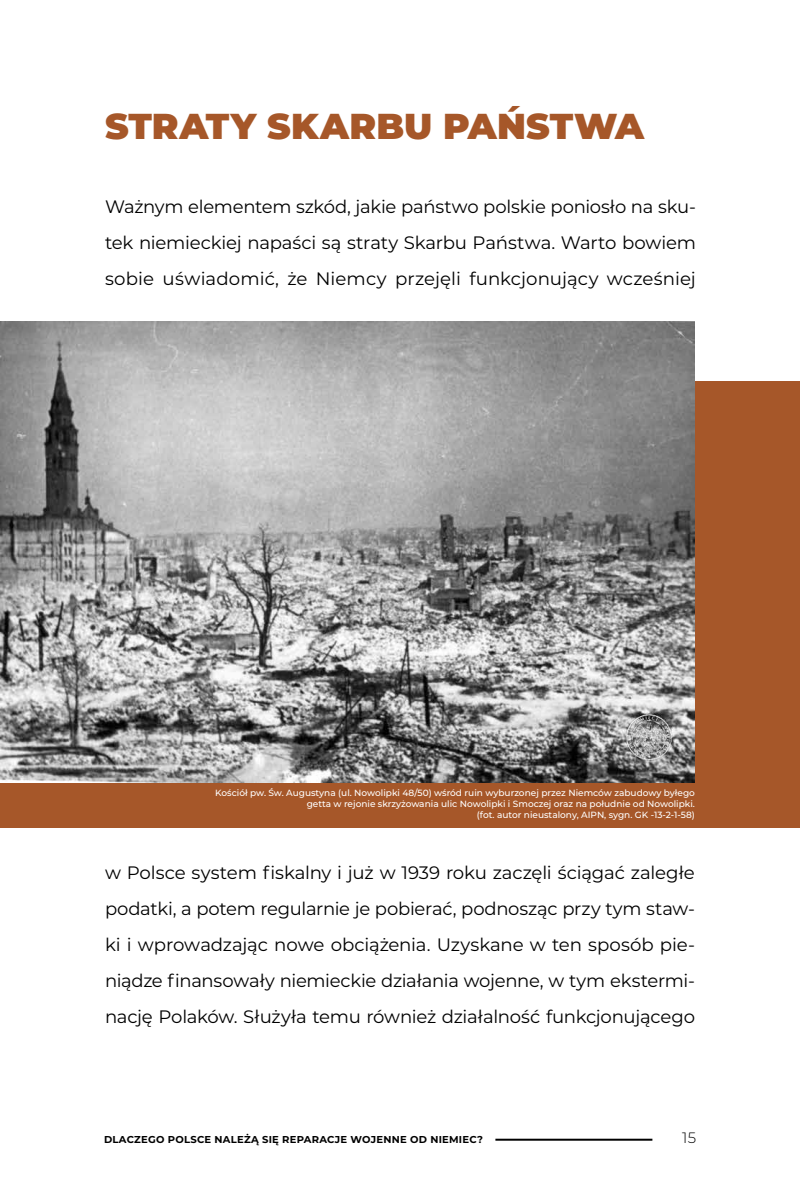
<style>
.page{position:relative;width:800px;height:1200px;background:#fff}
.page>*{position:absolute;margin:0;border:0;box-sizing:border-box;transform-origin:0 0}
.t1{font:900 36px "Montserrat";letter-spacing:.005em;color:#a65729}
.t2{font:18px/36px "Montserrat";letter-spacing:-.005em;color:#000;text-align:justify}
.t3{font:300 15px "Montserrat";color:#000}
.t4{font:700 10px "Montserrat";letter-spacing:.025em;color:#000}
.t5{font:500 9px/10.8px "Montserrat";color:#fff;text-align:right}
</style>
<div class="page">
<hr style="left:495px;top:1139px;width:157px;height:2px;background:#000">
<div style="left:0;top:381px;width:800px;height:447px;background:#a65729"></div>
<img style="left:0;top:321px;width:695px;height:462px">
<h1 class="t1" style="left:105px;top:99px;width:541px">STRATY SKARBU PAŃSTWA</h1>
<p class="t2" style="left:105px;top:188px;width:593px">Ważnym elementem szkód, jakie państwo polskie poniosło na sku&shy;tek niemieckiej napaści są straty Skarbu Państwa. Warto bowiem sobie uświadomić, że Niemcy przejęli funkcjonujący wcześniej</p>
<p class="t5" style="left:215px;top:787px;width:481px">Kościół pw. Św. Augustyna (ul. Nowolipki 48/50) wśród ruin wyburzonej przez Niemców zabudowy byłego getta w rejonie skrzyżowania ulic Nowolipki i Smoczej oraz na południe od Nowolipki.<br>(fot. autor nieustalony, AIPN, sygn. GK -13-2-1-58)</p>
<p class="t2" style="left:105px;top:854px;width:592px">w Polsce system fiskalny i już w 1939 roku zaczęli ściągać zaległe podatki, a potem regularnie je pobierać, podnosząc przy tym staw&shy;ki i wprowadzając nowe obciążenia. Uzyskane w ten sposób pie&shy;niądze finansowały niemieckie działania wojenne, w tym ekstermi&shy;nację Polaków. Służyła temu również działalność funkcjonującego</p>
<p class="t4" style="left:104px;top:1133px;width:380px">DLACZEGO POLSCE NALEŻĄ SIĘ REPARACJE WOJENNE OD NIEMIEC?</p>
<p class="t3" style="left:682px;top:1128px;width:16px">15</p>
</div>
